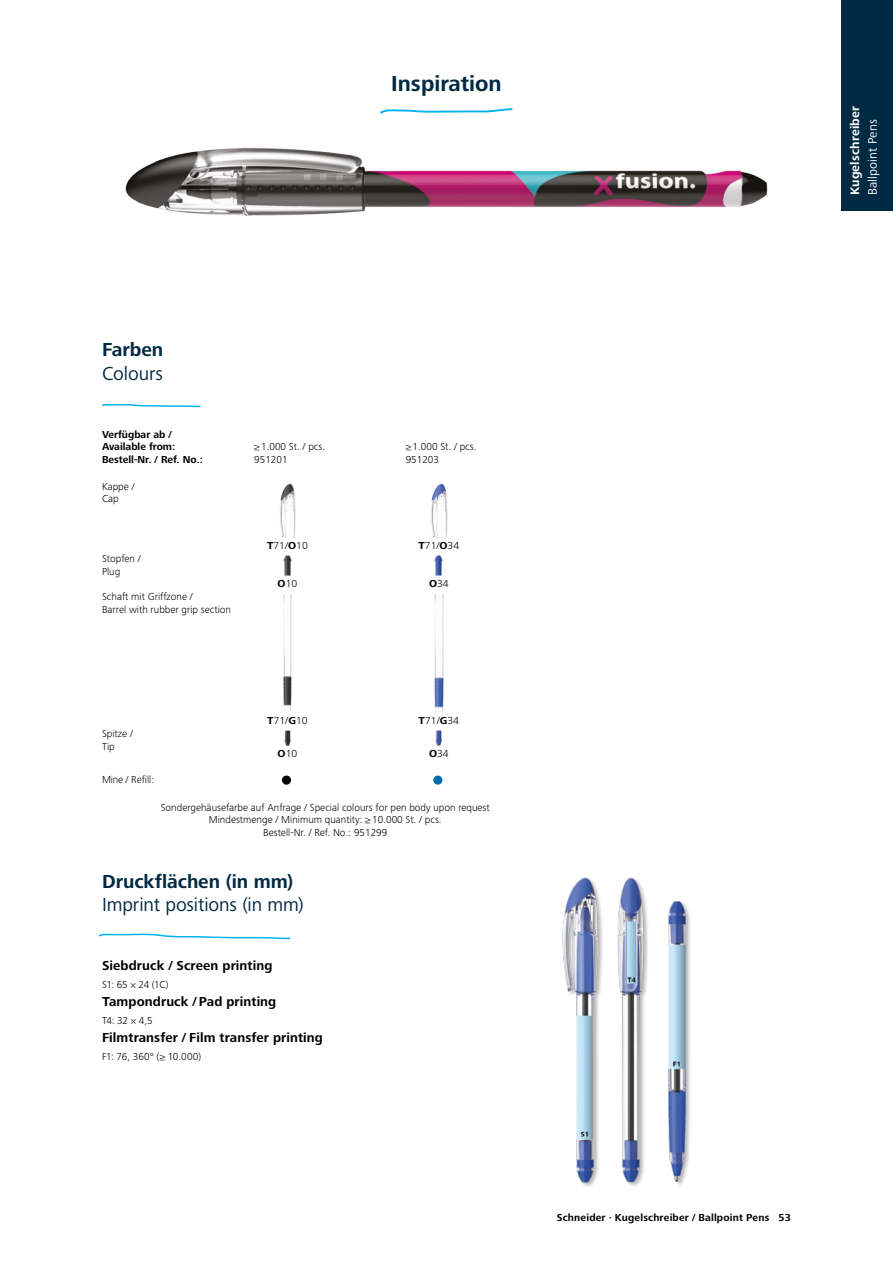
<style>
.page{position:relative;width:893px;height:1263px;background:#fff}
.page>*{position:absolute;margin:0;border:0;box-sizing:border-box;transform-origin:0 0}
.t1{font:700 22.5px "Frutiger Next LTW1 G";color:#002942}
.t2{font:19.5px "Frutiger Next LTW1 G";letter-spacing:-.005em;color:#002942}
.t3{font:700 19.5px "Frutiger Next LTW1 G";letter-spacing:-.005em;color:#002942}
.t4{font:700 13.5px "Frutiger Next LTW1 G";letter-spacing:.005em;color:#000}
.t5{font:700 12.75px "Frutiger Next LTW1 G";letter-spacing:.01em;color:#fff}
.t6{font:12.75px "Frutiger Next LTW1 G";letter-spacing:.01em;color:#fff}
.t7{font:300 10.5px/12.6px "Frutiger Next LTW1 G";color:#000}
.t8{font:700 10.5px/12.6px "Frutiger Next LTW1 G";color:#000}
.t9{font:300 10.5px "Frutiger Next LTW1 G";color:#000;scale:1.04 1}
.s1{font-weight:700}
</style>
<div class="page">
<svg style="left:380px;top:108px;width:133px;height:6px"></svg>
<img style="left:125px;top:148px;width:643px;height:68px">
<img style="left:280px;top:483px;width:16px;height:55px">
<img style="left:431px;top:483px;width:17px;height:55px">
<img style="left:283px;top:555px;width:9px;height:21px">
<img style="left:434px;top:555px;width:9px;height:21px">
<img style="left:283px;top:594px;width:9px;height:117px">
<img style="left:434px;top:594px;width:10px;height:119px">
<img style="left:284px;top:730px;width:7px;height:16px">
<img style="left:435px;top:730px;width:7px;height:16px">
<div style="left:282px;top:775px;width:9px;height:10px;background:#000;border-radius:50%"></div>
<div style="left:433px;top:775px;width:9px;height:10px;background:#006dac;border-radius:50%"></div>
<img style="left:563px;top:877px;width:127px;height:309px">
<div style="left:842px;top:0;width:51px;height:210px;background:#002942"></div>
<svg style="left:98px;top:933px;width:193px;height:7px"></svg>
<svg style="left:102px;top:404px;width:99px;height:4px"></svg>
<h1 class="t1" style="left:391px;top:70px;width:112px">Inspiration</h1>
<h2 class="t3" style="left:102px;top:339px;width:63px">Farben</h2>
<h2 class="t2" style="left:102px;top:362px;width:63px">Colours</h2>
<p class="t8" style="left:102px;top:428px;width:75px">Verfügbar ab /<br>Available from:</p>
<p class="t7" style="left:254px;top:440px;width:72px">≥1.000 St. / pcs.</p>
<p class="t7" style="left:406px;top:440px;width:72px">≥1.000 St. / pcs.</p>
<p class="t8" style="left:102px;top:454px;width:102px">Bestell-Nr. / Ref. No.:</p>
<p class="t7" style="left:254px;top:454px;width:35px">951201</p>
<p class="t7" style="left:406px;top:454px;width:35px">951203</p>
<p class="t7" style="left:102px;top:480px;width:34px">Kappe /<br>Cap</p>
<p class="t9" style="left:267px;top:539px;width:41px"><span class="s1">T</span>71/<span class="s1">O</span>10</p>
<p class="t9" style="left:418px;top:539px;width:41px"><span class="s1">T</span>71/<span class="s1">O</span>34</p>
<p class="t7" style="left:102px;top:552px;width:40px">Stopfen /<br>Plug</p>
<p class="t9" style="left:278px;top:577px;width:20px"><span class="s1">O</span>10</p>
<p class="t9" style="left:429px;top:577px;width:20px"><span class="s1">O</span>34</p>
<p class="t7" style="left:102px;top:590px;width:131px">Schaft mit Griffzone /<br>Barrel with rubber grip section</p>
<p class="t7" style="left:102px;top:727px;width:32px">Spitze /<br>Tip</p>
<p class="t7" style="left:102px;top:773px;width:54px">Mine / Refill:</p>
<p class="t9" style="left:267px;top:714px;width:40px"><span class="s1">T</span>71/<span class="s1">G</span>10</p>
<p class="t9" style="left:419px;top:714px;width:40px"><span class="s1">T</span>71/<span class="s1">G</span>34</p>
<p class="t9" style="left:278px;top:747px;width:20px"><span class="s1">O</span>10</p>
<p class="t9" style="left:429px;top:747px;width:20px"><span class="s1">O</span>34</p>
<p class="t7" style="left:161px;top:801px;width:331px;text-align:center">Sondergehäusefarbe auf Anfrage / Special colours for pen body upon request<br>Mindestmenge / Minimum quantity: ≥10.000 St. / pcs.<br>Bestell-Nr. / Ref. No.: 951299</p>
<h2 class="t3" style="left:102px;top:870px;width:193px">Druckflächen (in mm)</h2>
<h2 class="t2" style="left:102px;top:894px;width:203px">Imprint positions (in mm)</h2>
<p class="t4" style="left:102px;top:957px;width:172px">Siebdruck / Screen printing</p>
<p class="t7" style="left:102px;top:978px;width:68px">S1: 65 × 24 (1C)</p>
<p class="t4" style="left:102px;top:994px;width:176px">Tampondruck / Pad printing</p>
<p class="t7" style="left:102px;top:1014px;width:52px">T4: 32 × 4,5</p>
<p class="t4" style="left:102px;top:1029px;width:222px">Filmtransfer / Film transfer printing</p>
<p class="t7" style="left:102px;top:1050px;width:101px">F1: 76, 360° (≥ 10.000)</p>
<p class="t5" style="left:848px;top:195px;width:90px;rotate:-90deg">Kugelschreiber</p>
<p class="t6" style="left:865px;top:195px;width:77px;rotate:-90deg">Ballpoint Pens</p>
<p class="t8" style="left:557px;top:1211px;width:236px">Schneider · Kugelschreiber / Ballpoint Pens 53</p>
</div>
